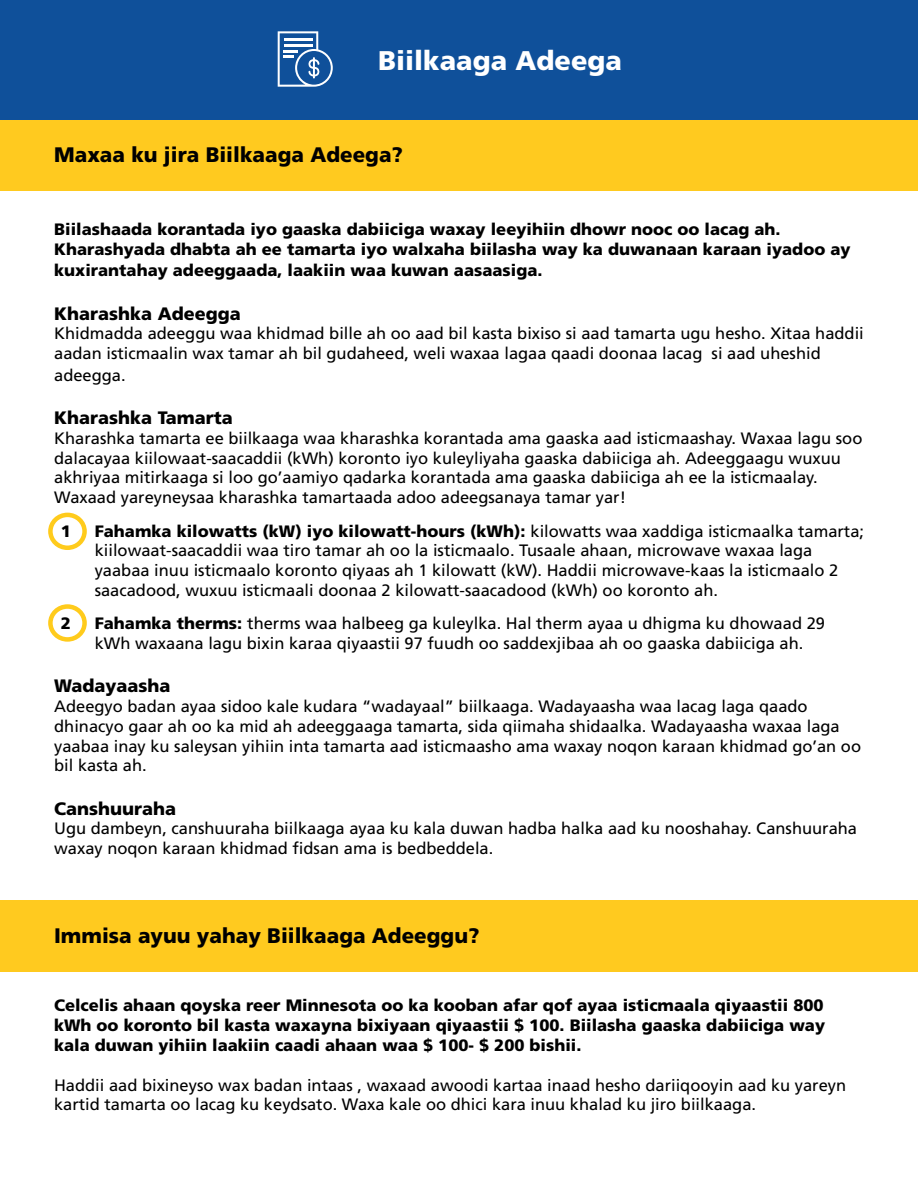
<style>
.page{position:relative;width:918px;height:1188px;background:#fff}
.page>*{position:absolute;margin:0;border:0;box-sizing:border-box;transform-origin:0 0}
.t1{font:900 27px "Frutiger LT Std";color:#fff}
.t2{font:900 21px "Frutiger LT Std";color:#000}
.t3{font:900 18px "Frutiger LT Std";color:#000}
.t4{font:16.5px/19.8px "Frutiger LT Std";color:#000}
.t5{font:900 16.5px/19.8px "Frutiger LT Std";color:#000}
.s1{font-weight:900}
</style>
<div class="page">
<div style="left:0;top:119px;width:918px;height:72px;background:#ffca1f"></div>
<div style="left:0;top:0;width:918px;height:119px;background:#0f509a"></div>
<div style="left:0;top:900px;width:918px;height:72px;background:#ffca1f"></div>
<svg style="left:278px;top:31px;width:55px;height:56px"></svg>
<div style="left:48px;top:513px;width:39px;height:37px;border:4px solid #ffcb1c;border-radius:50%"></div>
<div style="left:48px;top:604px;width:39px;height:38px;border:4px solid #ffcb1c;border-radius:50%"></div>
<h1 class="t1" style="left:378px;top:44px;width:245px">Biilkaaga Adeega</h1>
<p class="t2" style="left:54px;top:142px;width:350px">Maxaa ku jira Biilkaaga Adeega?</p>
<p class="t5" style="left:54px;top:219px;width:798px">Biilashaada korantada iyo gaaska dabiiciga waxay leeyihiin dhowr nooc oo lacag ah.<br>Kharashyada dhabta ah ee tamarta iyo walxaha biilasha way ka duwanaan karaan iyadoo ay</p>
<p class="t5" style="left:54px;top:261px;width:490px">kuxirantahay adeeggaada, laakiin waa kuwan aasaasiga.</p>
<p class="t3" style="left:54px;top:303px;width:188px">Kharashka Adeegga</p>
<p class="t4" style="left:54px;top:324px;width:811px">Khidmadda adeeggu waa khidmad bille ah oo aad bil kasta bixiso si aad tamarta ugu hesho. Xitaa haddii aadan isticmaalin wax tamar ah bil gudaheed, weli waxaa lagaa qaadi doonaa lacag si aad uheshid</p>
<p class="t4" style="left:54px;top:365px;width:73px">adeegga.</p>
<p class="t3" style="left:54px;top:407px;width:180px">Kharashka Tamarta</p>
<p class="t4" style="left:54px;top:428px;width:810px">Kharashka tamarta ee biilkaaga waa kharashka korantada ama gaaska aad isticmaashay. Waxaa lagu soo dalacayaa kiilowaat-saacaddii (kWh) koronto iyo kuleyliyaha gaaska dabiiciga ah. Adeeggaagu wuxuu akhriyaa mitirkaaga si loo go’aamiyo qadarka korantada ama gaaska dabiiciga ah ee la isticmaalay.<br>Waxaad yareyneysaa kharashka tamartaada adoo adeegsanaya tamar yar!</p>
<p class="t5" style="left:61px;top:521px;width:12px">1</p>
<p class="t4" style="left:95px;top:521px;width:771px"><span class="s1">Fahamka kilowatts (kW) iyo kilowatt-hours (kWh):</span> kilowatts waa xaddiga isticmaalka tamarta; kiilowaat-saacaddii waa tiro tamar ah oo la isticmaalo. Tusaale ahaan, microwave waxaa laga yaabaa inuu isticmaalo koronto qiyaas ah 1 kilowatt (kW). Haddii microwave-kaas la isticmaalo 2 saacadood, wuxuu isticmaali doonaa 2 kilowatt-saacadood (kWh) oo koronto ah.</p>
<p class="t5" style="left:61px;top:614px;width:12px">2</p>
<p class="t4" style="left:95px;top:614px;width:732px"><span class="s1">Fahamka therms:</span> therms waa halbeeg ga kuleylka. Hal therm ayaa u dhigma ku dhowaad 29 kWh waxaana lagu bixin karaa qiyaastii 97 fuudh oo saddexjibaa ah oo gaaska dabiiciga ah.</p>
<p class="t3" style="left:54px;top:675px;width:118px">Wadayaasha</p>
<p class="t4" style="left:54px;top:697px;width:808px">Adeegyo badan ayaa sidoo kale kudara “wadayaal” biilkaaga. Wadayaasha waa lacag laga qaado dhinacyo gaar ah oo ka mid ah adeeggaaga tamarta, sida qiimaha shidaalka. Wadayaasha waxaa laga yaabaa inay ku saleysan yihiin inta tamarta aad isticmaasho ama waxay noqon karaan khidmad go’an oo bil kasta ah.</p>
<p class="t3" style="left:54px;top:798px;width:124px">Canshuuraha</p>
<p class="t4" style="left:54px;top:819px;width:804px">Ugu dambeyn, canshuuraha biilkaaga ayaa ku kala duwan hadba halka aad ku nooshahay. Canshuuraha waxay noqon karaan khidmad fidsan ama is bedbeddela.</p>
<p class="t2" style="left:54px;top:923px;width:427px">Immisa ayuu yahay Biilkaaga Adeeggu?</p>
<p class="t5" style="left:54px;top:996px;width:773px;text-align:justify">Celcelis ahaan qoyska reer Minnesota oo ka kooban afar qof ayaa isticmaala qiyaastii 800 kWh oo koronto bil kasta waxayna bixiyaan qiyaastii $ 100. Biilasha gaaska dabiiciga way kala duwan yihiin laakiin caadi ahaan waa $ 100- $ 200 bishii.</p>
<p class="t4" style="left:54px;top:1075px;width:794px">Haddii aad bixineyso wax badan intaas , waxaad awoodi kartaa inaad hesho dariiqooyin aad ku yareyn kartid tamarta oo lacag ku keydsato. Waxa kale oo dhici kara inuu khalad ku jiro biilkaaga.</p>
</div>
